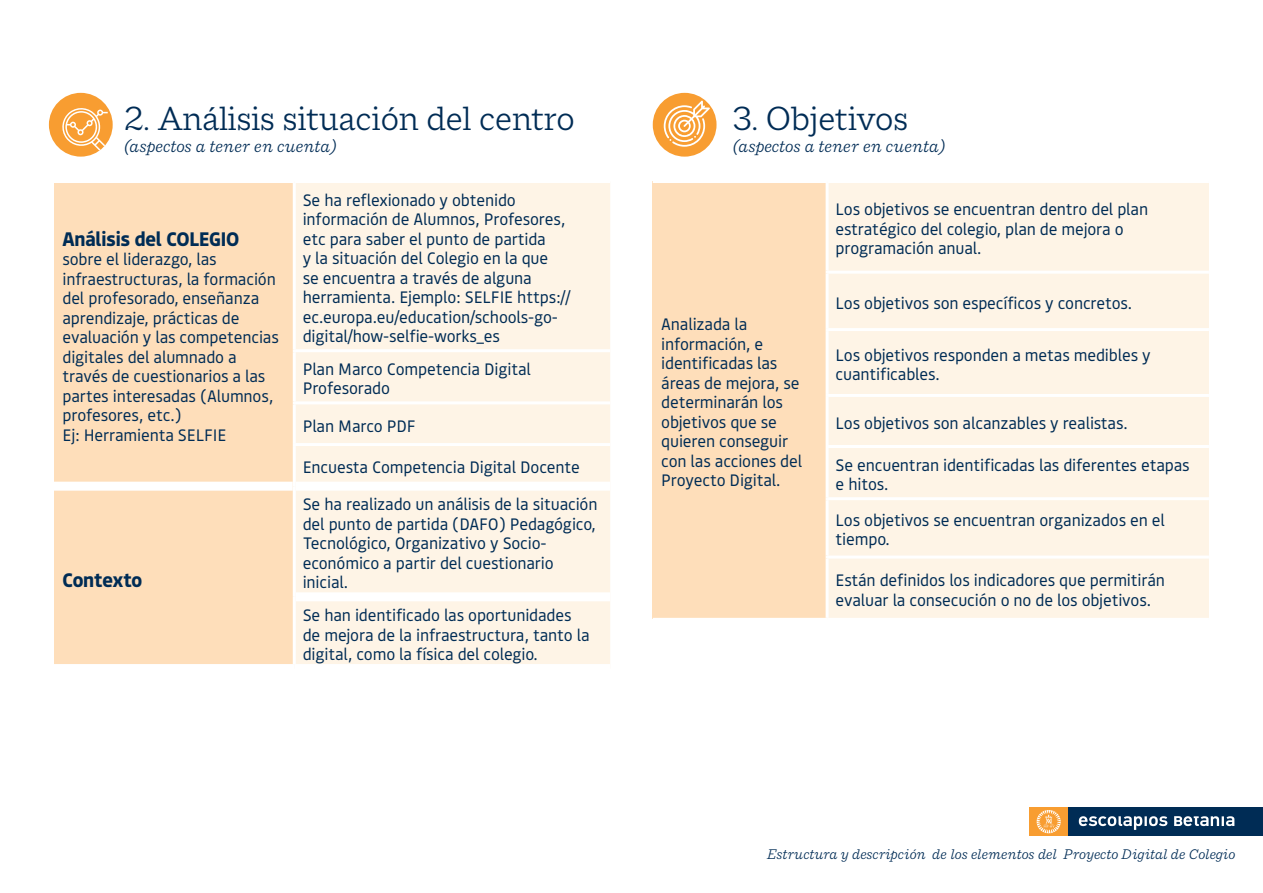
<style>
.page{position:relative;width:1263px;height:893px;background:#fff}
.page>*{position:absolute;margin:0;border:0;box-sizing:border-box;transform-origin:0 0}
.t1{font:300 36px "Macklin Slab";color:#002c55}
.titulito{font:700 19.5px "Bould";letter-spacing:-.01em;color:#002c55}
.t2{font:italic 300 18px "Macklin Slab";color:#002c55}
.t3{font:16.5px/19.5px "Bould";letter-spacing:-.01em;color:#002c55}
.t4{font:italic 300 15px "Macklin Slab";color:#002c55}
</style>
<div class="page">
<div style="left:54px;top:183px;width:239px;height:481px;background:#fedeba"></div>
<div style="left:296px;top:183px;width:314px;height:481px;background:#fef4e6"></div>
<div style="left:54px;top:482px;width:239px;height:9px;background:#fff"></div>
<div style="left:296px;top:482px;width:314px;height:9px;background:#fff"></div>
<div style="left:296px;top:592px;width:314px;height:9px;background:#fff"></div>
<hr style="left:293px;top:349px;width:317px;height:3px;background:#fff">
<hr style="left:293px;top:401px;width:317px;height:3px;background:#fff">
<hr style="left:293px;top:443px;width:317px;height:3px;background:#fff">
<div style="left:653px;top:182px;width:174px;height:437px;background:#fedeba"></div>
<div style="left:829px;top:183px;width:380px;height:435px;background:#fef4e6"></div>
<hr style="left:653px;top:180px;width:174px;height:3px;background:#fff">
<hr style="left:826px;top:183px;width:3px;height:88px;background:#fff">
<hr style="left:826px;top:271px;width:383px;height:3px;background:#fff">
<hr style="left:826px;top:274px;width:3px;height:54px;background:#fff">
<hr style="left:826px;top:328px;width:383px;height:3px;background:#fff">
<hr style="left:826px;top:331px;width:3px;height:63px;background:#fff">
<hr style="left:826px;top:394px;width:383px;height:3px;background:#fff">
<hr style="left:826px;top:397px;width:3px;height:48px;background:#fff">
<hr style="left:826px;top:445px;width:383px;height:3px;background:#fff">
<hr style="left:826px;top:448px;width:3px;height:49px;background:#fff">
<hr style="left:826px;top:497px;width:383px;height:3px;background:#fff">
<hr style="left:826px;top:500px;width:3px;height:56px;background:#fff">
<hr style="left:826px;top:556px;width:383px;height:3px;background:#fff">
<hr style="left:826px;top:559px;width:3px;height:59px;background:#fff">
<hr style="left:653px;top:618px;width:174px;height:3px;background:#fff">
<div style="left:49px;top:93px;width:64px;height:64px;background:#f89d31;border-radius:50%"></div>
<svg style="left:60px;top:106px;width:48px;height:48px"></svg>
<div style="left:653px;top:93px;width:63px;height:64px;background:#f89d31;border-radius:50%"></div>
<svg style="left:664px;top:101px;width:46px;height:46px"></svg>
<div style="left:1036px;top:807px;width:227px;height:29px;background:#002c55"></div>
<div style="left:1029px;top:807px;width:39px;height:29px;background:#f89d31"></div>
<svg style="left:1036px;top:810px;width:25px;height:23px"></svg>
<svg style="left:1079px;top:816px;width:155px;height:14px"></svg>
<p class="t1" style="left:124px;top:98px;width:452px">2. Análisis situación del centro</p>
<p class="t2" style="left:124px;top:135px;width:214px">(aspectos a tener en cuenta)</p>
<p class="titulito" style="left:63px;top:225px;width:179px">Análisis del COLEGIO</p>
<p class="t3" style="left:63px;top:249px;width:218px">sobre el liderazgo, las infraestructuras, la formación del profesorado, enseñanza aprendizaje, prácticas de evaluación y las competencias digitales del alumnado a través de cuestionarios a las partes interesadas (Alumnos, profesores, etc.)</p>
<p class="t3" style="left:63px;top:424px;width:165px">Ej: Herramienta SELFIE</p>
<p class="titulito" style="left:63px;top:566px;width:81px">Contexto</p>
<p class="t3" style="left:303px;top:189px;width:269px">Se ha reflexionado y obtenido información de Alumnos, Profesores, etc para saber el punto de partida<br>y la situación del Colegio en la que<br>se encuentra a través de alguna herramienta. Ejemplo: SELFIE https:// ec.europa.eu/education/schools-go&shy;digital/how-selfie-works_es</p>
<p class="t3" style="left:303px;top:358px;width:230px">Plan Marco Competencia Digital<br>Profesorado</p>
<p class="t3" style="left:303px;top:415px;width:114px">Plan Marco PDF</p>
<p class="t3" style="left:303px;top:457px;width:279px">Encuesta Competencia Digital Docente</p>
<p class="t3" style="left:303px;top:494px;width:296px">Se ha realizado un análisis de la situación del punto de partida (DAFO) Pedagógico, Tecnológico, Organizativo y Socio&shy;económico a partir del cuestionario inicial.</p>
<p class="t3" style="left:303px;top:605px;width:288px">Se han identificado las oportunidades de mejora de la infraestructura, tanto la digital, como la física del colegio.</p>
<p class="t1" style="left:733px;top:98px;width:177px">3. Objetivos</p>
<p class="t2" style="left:733px;top:135px;width:214px">(aspectos a tener en cuenta)</p>
<p class="t3" style="left:661px;top:314px;width:142px">Analizada la información, e identificadas las áreas de mejora, se determinarán los objetivos que se quieren conseguir con las acciones del<br>Proyecto Digital.</p>
<p class="t3" style="left:836px;top:199px;width:314px">Los objetivos se encuentran dentro del plan estratégico del colegio, plan de mejora o programación anual.</p>
<p class="t3" style="left:836px;top:292px;width:298px">Los objetivos son específicos y concretos.</p>
<p class="t3" style="left:836px;top:344px;width:317px">Los objetivos responden a metas medibles y cuantificables.</p>
<p class="t3" style="left:836px;top:412px;width:294px">Los objetivos son alcanzables y realistas.</p>
<p class="t3" style="left:836px;top:454px;width:356px">Se encuentran identificadas las diferentes etapas e hitos.</p>
<p class="t3" style="left:836px;top:509px;width:331px">Los objetivos se encuentran organizados en el tiempo.</p>
<p class="t3" style="left:836px;top:570px;width:331px">Están definidos los indicadores que permitirán evaluar la consecución o no de los objetivos.</p>
<p class="t4" style="left:767px;top:845px;width:470px">Estructura y descripción de los elementos del Proyecto Digital de Colegio</p>
</div>
